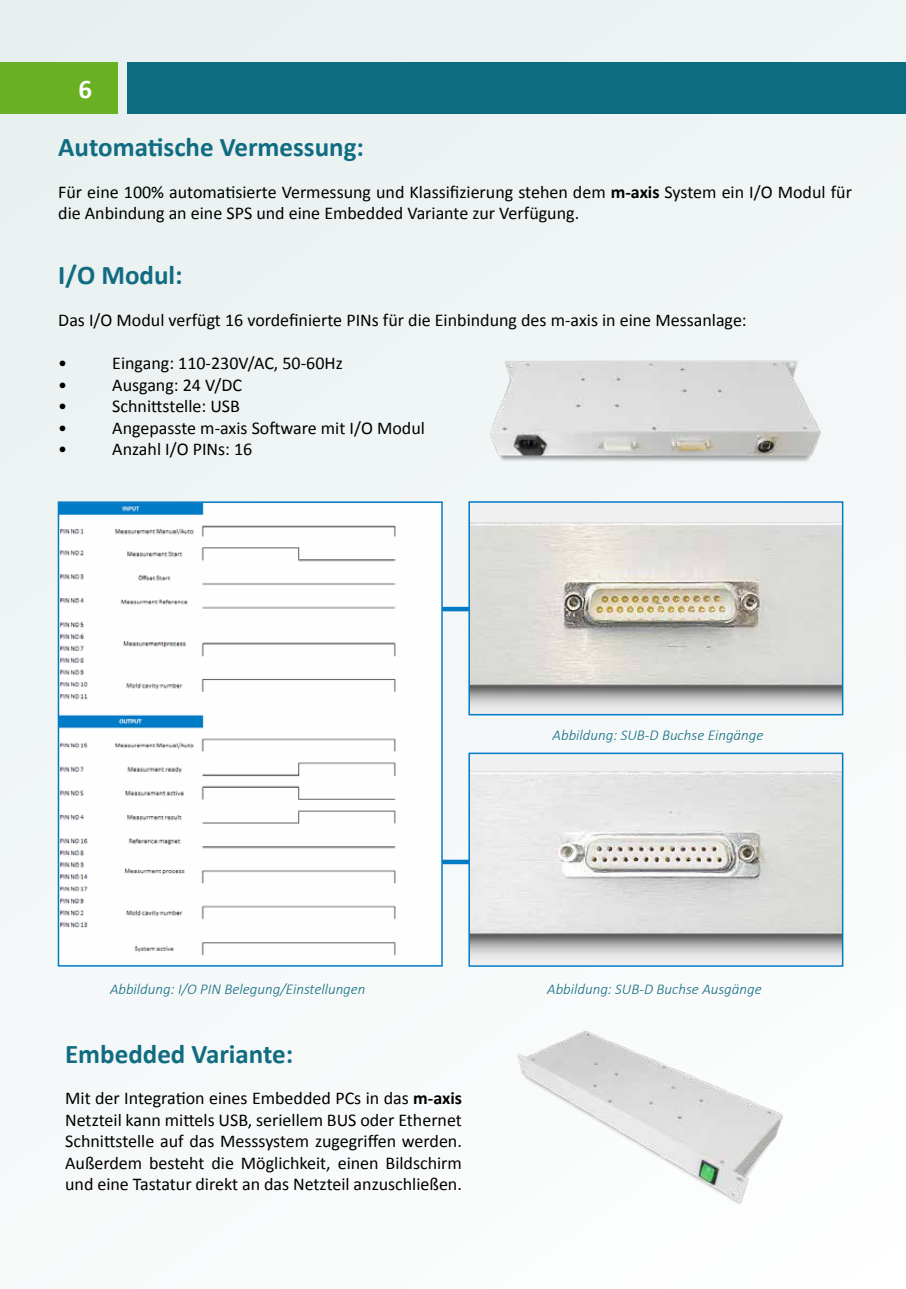
<style>
.page{position:relative;width:906px;height:1289px;background:#fff}
.page>*{position:absolute;margin:0;border:0;box-sizing:border-box;transform-origin:0 0}
.t1{font:700 27px "Calibri";color:#106c81}
.t2{font:700 27px "Calibri";color:#fff}
.t3{font:18px/21.6px "Calibri";color:#000}
.t4{font:italic 300 15px "Calibri";color:#0f6c80}
.s1{font-weight:700}
</style>
<div class="page">
<div style="left:0;top:0;width:906px;height:1288px;background:#f1f5f5"></div>
<div style="left:128px;top:63px;width:778px;height:51px;background:#0f6c80"></div>
<div style="left:0;top:63px;width:117px;height:51px;background:#6ab023"></div>
<img style="left:471px;top:771px;width:369px;height:187px">
<div style="left:468px;top:752px;width:375px;height:214px;border:2px solid #007bc6"></div>
<img style="left:471px;top:522px;width:369px;height:188px">
<div style="left:468px;top:501px;width:375px;height:214px;border:2px solid #007bc6"></div>
<img style="left:61px;top:504px;width:379px;height:459px">
<div style="left:58px;top:501px;width:385px;height:465px;border:2px solid #007bc6"></div>
<img style="left:490px;top:360px;width:331px;height:102px">
<img style="left:517px;top:1031px;width:325px;height:177px">
<hr style="left:442px;top:607px;width:27px;height:4px;background:#007bc6">
<div style="left:442px;top:859px;width:27px;height:5px;background:#007bc6"></div>
<h1 class="t2" style="left:78px;top:72px;width:15px">6</h1>
<h1 class="t1" style="left:58px;top:130px;width:307px">Automatische Vermessung:</h1>
<p class="t3" style="left:58px;top:181px;width:795px">Für eine 100% automatisierte Vermessung und Klassifizierung stehen dem <span class="s1">m-axis</span> System ein I/O Modul für die Anbindung an eine SPS und eine Embedded Variante zur Verfügung.</p>
<h1 class="t1" style="left:58px;top:258px;width:126px">I/O Modul:</h1>
<p class="t3" style="left:58px;top:309px;width:690px">Das I/O Modul verfügt 16 vordefinierte PINs für die Einbindung des m-axis in eine Messanlage:</p>
<p class="t3" style="left:58px;top:352px;width:10px">•</p>
<p class="t3" style="left:112px;top:352px;width:232px">Eingang: 110-230V/AC, 50-60Hz</p>
<p class="t3" style="left:58px;top:374px;width:10px">•</p>
<p class="t3" style="left:112px;top:374px;width:131px">Ausgang: 24 V/DC</p>
<p class="t3" style="left:58px;top:395px;width:10px">•</p>
<p class="t3" style="left:112px;top:395px;width:129px">Schnittstelle: USB</p>
<p class="t3" style="left:58px;top:417px;width:10px">•</p>
<p class="t3" style="left:112px;top:417px;width:314px">Angepasste m-axis Software mit I/O Modul</p>
<p class="t3" style="left:58px;top:438px;width:10px">•</p>
<p class="t3" style="left:112px;top:438px;width:142px">Anzahl I/O PINs: 16</p>
<p class="t4" style="left:552px;top:725px;width:212px">Abbildung: SUB-D Buchse Eingänge</p>
<p class="t4" style="left:110px;top:980px;width:257px">Abbildung: I/O PIN Belegung/Einstellungen</p>
<p class="t4" style="left:547px;top:980px;width:216px">Abbildung: SUB-D Buchse Ausgänge</p>
<h1 class="t1" style="left:65px;top:1036px;width:230px">Embedded Variante:</h1>
<p class="t3" style="left:65px;top:1087px;width:398px;text-align:justify">Mit der Integration eines Embedded PCs in das <span class="s1">m-axis </span>Netzteil kann mittels USB, seriellem BUS oder Ethernet Schnittstelle auf das Messsystem zugegriffen werden.<br>Außerdem besteht die Möglichkeit, einen Bildschirm und eine Tastatur direkt an das Netzteil anzuschließen.</p>
</div>
